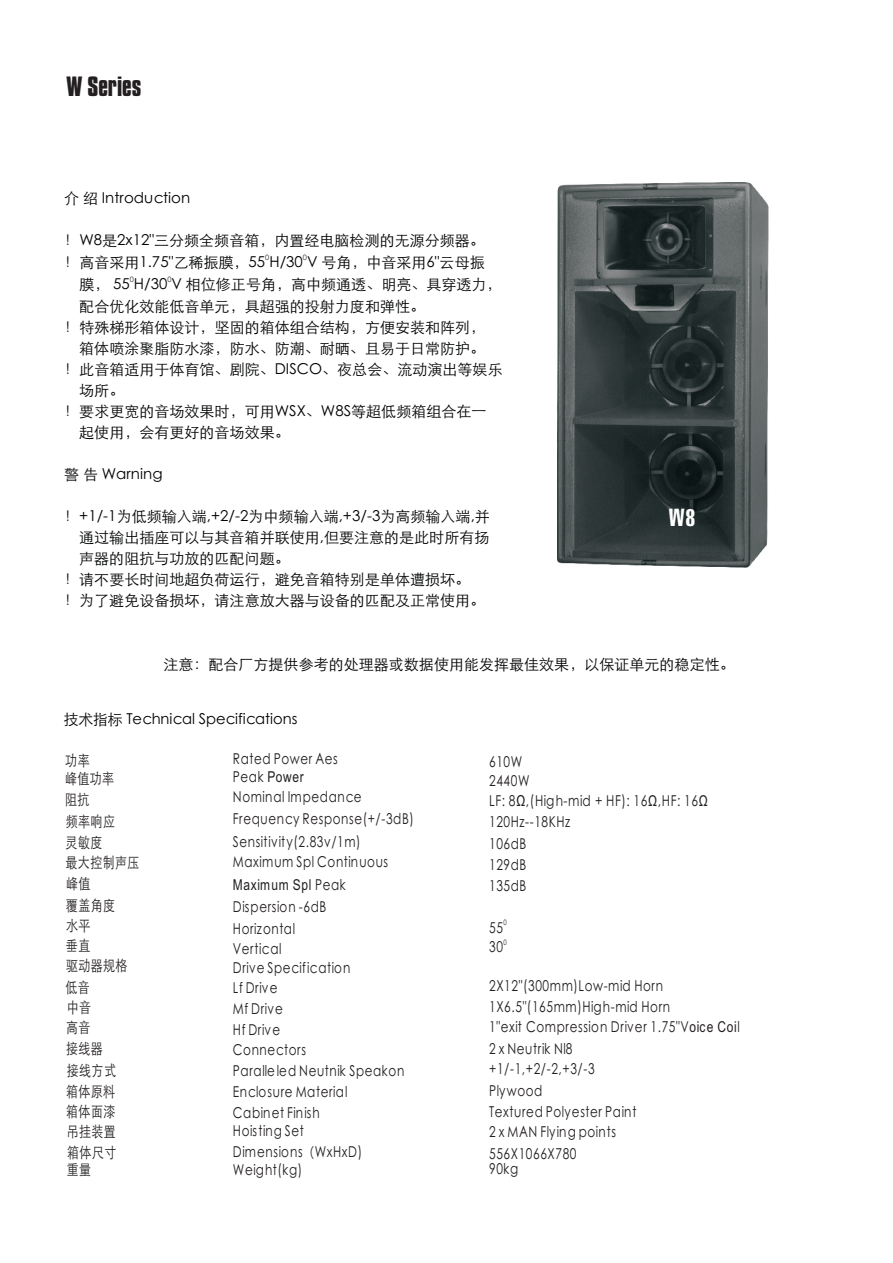
<style>
.page{position:relative;width:893px;height:1263px;background:#fff}
.page>*{position:absolute;margin:0;border:0;box-sizing:border-box;transform-origin:0 0}
.t1{font:700 24px "Compacta BT";color:#231f20}
.t2{font:700 extra-condensed 24px "Zurich BT";color:#fff}
.t3{font:15px/20.7px "ST Xihei";letter-spacing:.05em;color:#231f20;scale:.8 1}
.t4{font:15px "ST Xihei";color:#010202}
.t5{font:15px "ST Xihei";letter-spacing:.05em;color:#231f20;scale:.81 1}
.t6{font:15px "Arial";letter-spacing:.055em;color:#231f20;scale:.8 1}
.t7{font:7.5px "ST Xihei";color:#231f20;scale:.8 1}
.t8{font:7.35px "ST Xihei";color:#231f20}
.s1{font-family:"ST Xihei"}
.s2{font-family:"Arial"}
</style>
<div class="page">
<img style="left:558px;top:182px;width:210px;height:386px">
<h1 class="t1" style="left:67px;top:78px;width:76px">W Series</h1>
<p class="t4" style="left:64px;top:191px;width:128px">介 绍 Introduction</p>
<p class="t4" style="left:64px;top:233px;width:422px">！W8是2x12"三分频全频音箱，内置经电脑检测的无源分频器。</p>
<p class="t4" style="left:64px;top:255px;width:422px">！高音采用1.75"乙稀振膜，55 H/30 V 号角，中音采用6"云母振</p>
<p class="t4" style="left:79px;top:277px;width:424px">膜， 55 H/30 V 相位修正号角，高中频通透、明亮、具穿透力，</p>
<p class="t4" style="left:79px;top:298px;width:347px">配合优化效能低音单元，具超强的投射力度和弹性。</p>
<p class="t4" style="left:64px;top:320px;width:422px">！特殊梯形箱体设计，坚固的箱体组合结构，方便安装和阵列，</p>
<p class="t4" style="left:79px;top:341px;width:407px">箱体喷涂聚脂防水漆，防水、防潮、耐晒、且易于日常防护。</p>
<p class="t4" style="left:64px;top:362px;width:440px">！此音箱适用于体育馆、剧院、DISCO、夜总会、流动演出等娱乐</p>
<p class="t4" style="left:79px;top:383px;width:47px">场所。</p>
<p class="t4" style="left:64px;top:404px;width:424px">！要求更宽的音场效果时，可用WSX、W8S等超低频箱组合在一</p>
<p class="t4" style="left:79px;top:425px;width:212px">起使用，会有更好的音场效果。</p>
<p class="t4" style="left:64px;top:467px;width:100px">警 告 Warning</p>
<p class="t4" style="left:64px;top:509px;width:427px">！+1/-1为低频输入端,+2/-2为中频输入端,+3/-3为高频输入端,并</p>
<p class="t4" style="left:79px;top:530px;width:412px">通过输出插座可以与其音箱并联使用,但要注意的是此时所有扬</p>
<p class="t4" style="left:79px;top:551px;width:212px">声器的阻抗与功放的匹配问题。</p>
<p class="t4" style="left:64px;top:572px;width:407px">！请不要长时间地超负荷运行，避免音箱特别是单体遭损坏。</p>
<p class="t4" style="left:64px;top:593px;width:422px">！为了避免设备损坏，请注意放大器与设备的匹配及正常使用。</p>
<p class="t8" style="left:265px;top:254px;width:6px">0</p>
<p class="t8" style="left:303px;top:254px;width:6px">0</p>
<p class="t8" style="left:130px;top:276px;width:6px">0</p>
<p class="t8" style="left:167px;top:276px;width:6px">0</p>
<h1 class="t2" style="left:669px;top:507px;width:29px">W8</h1>
<p class="t4" style="left:163px;top:657px;width:573px">注意：配合厂方提供参考的处理器或数据使用能发挥最佳效果，以保证单元的稳定性。</p>
<p class="t4" style="left:64px;top:712px;width:235px">技术指标 Technical Specifications</p>
<p class="t3" style="left:65px;top:751px;width:63px;line-height:18px">功率<br>峰值功率</p>
<p class="t3" style="left:65px;top:789px;width:95px;line-height:21.1px">阻抗<br>频率响应<br>灵敏度<br>最大控制声压峰值</p>
<p class="t3" style="left:65px;top:915px;width:79px">水平<br>垂直<br>驱动器规格低音</p>
<p class="t3" style="left:66px;top:1017px;width:64px">高音<br>接线器接线方式箱体原料箱体面漆吊挂装置</p>
<p class="t3" style="left:67px;top:1144px;width:63px;line-height:17.2px">箱体尺寸重量</p>
<p class="t3" style="left:66px;top:895px;width:63px">覆盖角度</p>
<p class="t3" style="left:67px;top:997px;width:32px">中音</p>
<p class="t3" style="left:233px;top:749px;width:133px">Rated Power Aes</p>
<p class="t6" style="left:233px;top:771px;width:90px"><span class="s1">Peak</span> Power</p>
<p class="t3" style="left:233px;top:786px;width:228px;line-height:22.5px">Nominal Impedance<br>Frequency Response(+/-3dB)<br>Sensitivity(2.83v/1m)</p>
<p class="t3" style="left:233px;top:852px;width:196px">Maximum Spl Continuous</p>
<p class="t6" style="left:233px;top:879px;width:143px">Maximum Spl <span class="s1">Peak</span></p>
<p class="t3" style="left:233px;top:920px;width:148px;line-height:19.5px">Horizontal<br>Vertical<br>Drive Specification<br>Lf Drive</p>
<p class="t3" style="left:233px;top:1020px;width:216px">Hf Drive<br>Connectors<br>Paralleled Neutnik Speakon<br>Enclosure Material<br>Cabinet Finish</p>
<p class="t3" style="left:233px;top:1121px;width:163px;line-height:21.3px">Hoisting Set<br>Dimensions（WxHxD)</p>
<p class="t3" style="left:233px;top:1160px;width:88px">Weight(kg)</p>
<p class="t3" style="left:489px;top:753px;width:52px;line-height:18.9px">610W<br>2440W</p>
<p class="t5" style="left:489px;top:794px;width:271px">LF: 8Ω,(High-mid + HF): 16<span class="s2">Ω</span>,HF: 16<span class="s2">Ω</span></p>
<p class="t3" style="left:489px;top:812px;width:103px">120Hz--18KHz</p>
<p class="t3" style="left:489px;top:834px;width:48px;text-align:justify">106dB 129dB 135dB</p>
<p class="t3" style="left:233px;top:897px;width:118px">Dispersion -6dB</p>
<p class="t3" style="left:489px;top:918px;width:19px">55</p>
<p class="t7" style="left:504px;top:919px;width:6px">0</p>
<p class="t3" style="left:489px;top:937px;width:19px">30</p>
<p class="t7" style="left:504px;top:939px;width:6px">0</p>
<p class="t3" style="left:489px;top:976px;width:219px">2X12"(300mm)Low-mid Horn</p>
<p class="t3" style="left:233px;top:999px;width:64px">Mf Drive</p>
<p class="t3" style="left:489px;top:997px;width:228px">1X6.5"(165mm)High-mid Horn</p>
<p class="t3" style="left:489px;top:1017px;width:315px">1"exit Compression Driver 1.75"V<span class="s2">oice Coi</span>l</p>
<p class="t3" style="left:489px;top:1039px;width:106px">2 x Neutrik Nl8</p>
<p class="t3" style="left:489px;top:1081px;width:68px">Plywood</p>
<p class="t3" style="left:489px;top:1059px;width:133px">+1/-1,+2/-2,+3/-3</p>
<p class="t3" style="left:489px;top:1102px;width:186px;line-height:20.2px">Textured Polyester Paint<br>2 x MAN Flying points</p>
<p class="t3" style="left:489px;top:1144px;width:111px">556X1066X780</p>
<p class="t3" style="left:489px;top:1159px;width:38px">90kg</p>
</div>
